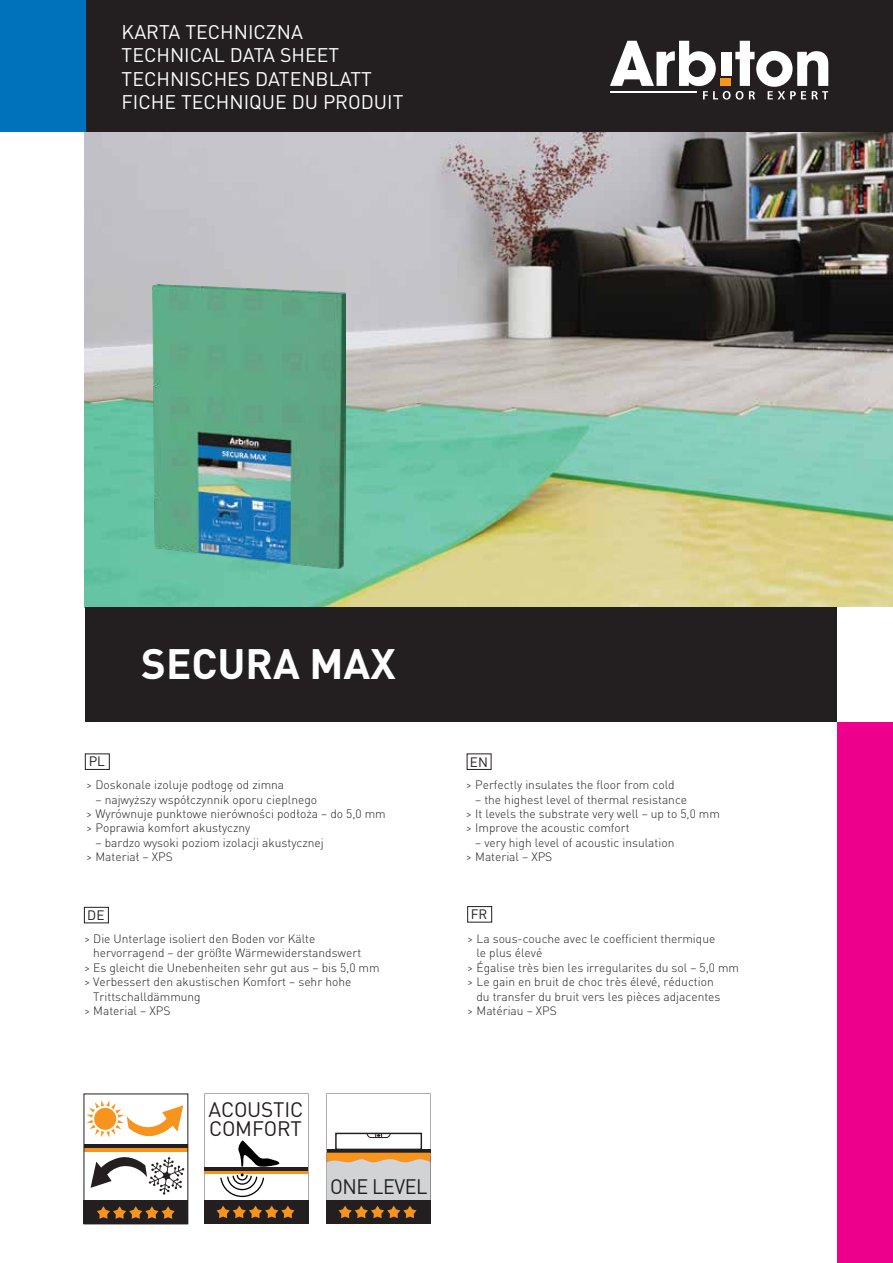
<style>
.page{position:relative;width:893px;height:1263px;background:#fff}
.page>*{position:absolute;margin:0;border:0;box-sizing:border-box;transform-origin:0 0}
.t1{font:700 42px "DIN Pro";color:#fff}
.t2{font:20.7px/19px "DIN Pro";letter-spacing:-.01em;color:#231f20}
.t3{font:20.7px "DIN Pro";letter-spacing:-.01em;color:#231f20;scale:.95 1}
.t4{font:19.5px/23.4px "DIN Pro";color:#fff}
.t5{font:13.5px "DIN Pro";color:#231f20}
.t6{font:300 12px/14.4px "DIN Pro";color:#231f20}
</style>
<div class="page">
<img style="left:85px;top:131px;width:808px;height:476px">
<img style="left:153px;top:284px;width:193px;height:284px">
<div style="left:467px;top:753px;width:24px;height:17px;border:1px solid #231f20"></div>
<div style="left:84px;top:907px;width:25px;height:16px;border:1px solid #231f20"></div>
<div style="left:85px;top:753px;width:25px;height:17px;border:1px solid #231f20"></div>
<div style="left:467px;top:906px;width:25px;height:16px;border:1px solid #231f20"></div>
<div style="left:85px;top:607px;width:752px;height:114px;background:#231f20"></div>
<div style="left:85px;top:0;width:808px;height:131px;background:#231f20"></div>
<div style="left:0;top:0;width:86px;height:131px;background:#0072bc"></div>
<svg style="left:610px;top:41px;width:218px;height:59px"></svg>
<div style="left:721px;top:78px;width:10px;height:8px;background:#f7941e"></div>
<div style="left:837px;top:721px;width:56px;height:542px;background:#ec008c"></div>
<div style="left:326px;top:1201px;width:105px;height:23px;background:#231f20"></div>
<svg style="left:326px;top:1093px;width:105px;height:125px"></svg>
<div style="left:204px;top:1201px;width:104px;height:23px;background:#231f20"></div>
<svg style="left:204px;top:1093px;width:104px;height:125px"></svg>
<hr style="left:205px;top:1167px;width:103px;height:3px;background:#231f20">
<div style="left:84px;top:1200px;width:104px;height:24px;background:#231f20"></div>
<svg style="left:97px;top:1206px;width:78px;height:13px"></svg>
<hr style="left:84px;top:1148px;width:104px;height:3px;background:#f7941e">
<hr style="left:84px;top:1144px;width:104px;height:4px;background:#231f20">
<svg style="left:91px;top:1157px;width:93px;height:38px"></svg>
<svg style="left:87px;top:1100px;width:96px;height:37px"></svg>
<div style="left:84px;top:1094px;width:104px;height:130px;border:1px solid #231f20"></div>
<h3 class="t4" style="left:122px;top:19px;width:283px">KARTA TECHNICZNA<br>TECHNICAL DATA SHEET<br>TECHNISCHES DATENBLATT<br>FICHE TECHNIQUE DU PRODUIT</h3>
<p class="t5" style="left:89px;top:752px;width:18px">PL</p>
<h1 class="t1" style="left:141px;top:636px;width:256px">SECURA MAX</h1>
<p class="t6" style="left:86px;top:777px;width:199px">&gt; Doskonale izoluje podłogę od zimna</p>
<p class="t6" style="left:86px;top:791px;width:301px;text-indent:9px">– najwyższy współczynnik oporu cieplnego<br>&gt; Wyrównuje punktowe nierówności podłoża – do 5,0 mm &gt; Poprawia komfort akustyczny</p>
<p class="t6" style="left:86px;top:835px;width:239px;text-indent:9px">– bardzo wysoki poziom izolacji akustycznej &gt; Materiał – XPS</p>
<p class="t5" style="left:87px;top:906px;width:19px">DE</p>
<p class="t6" style="left:84px;top:931px;width:233px">&gt; Die Unterlage isoliert den Boden vor Kälte</p>
<p class="t6" style="left:93px;top:945px;width:270px">hervorragend – der größte Wärmewiderstandswert</p>
<p class="t6" style="left:84px;top:960px;width:297px">&gt; Es gleicht die Unebenheiten sehr gut aus – bis 5,0 mm</p>
<p class="t6" style="left:84px;top:974px;width:269px">&gt; Verbessert den akustischen Komfort – sehr hohe</p>
<p class="t6" style="left:93px;top:988px;width:109px">Trittschalldämmung</p>
<p class="t6" style="left:84px;top:1003px;width:88px">&gt; Material – XPS</p>
<h2 class="t2" style="left:209px;top:1099px;width:96px">ACOUSTIC<br>COMFORT</h2>
<h2 class="t3" style="left:330px;top:1172px;width:104px">ONE LEVEL</h2>
<p class="t5" style="left:470px;top:753px;width:19px">EN</p>
<p class="t6" style="left:466px;top:777px;width:210px">&gt; Perfectly insulates the floor from cold</p>
<p class="t6" style="left:466px;top:791px;width:256px;text-indent:9px">– the highest level of thermal resistance<br>&gt; It levels the substrate very well – up to 5,0 mm &gt; Improve the acoustic comfort</p>
<p class="t6" style="left:466px;top:835px;width:210px;text-indent:9px">– very high level of acoustic insulation &gt; Material – XPS</p>
<p class="t5" style="left:471px;top:905px;width:18px">FR</p>
<p class="t6" style="left:467px;top:931px;width:250px">&gt; La sous-couche avec le coefficient thermique</p>
<p class="t6" style="left:476px;top:945px;width:67px">le plus élevé</p>
<p class="t6" style="left:467px;top:960px;width:273px">&gt; Égalise très bien les irregularites du sol – 5,0 mm</p>
<p class="t6" style="left:467px;top:974px;width:248px">&gt; Le gain en bruit de choc très élevé, réduction</p>
<p class="t6" style="left:476px;top:988px;width:246px">du transfer du bruit vers les pièces adjacentes</p>
<p class="t6" style="left:467px;top:1003px;width:91px">&gt; Matériau – XPS</p>
</div>
